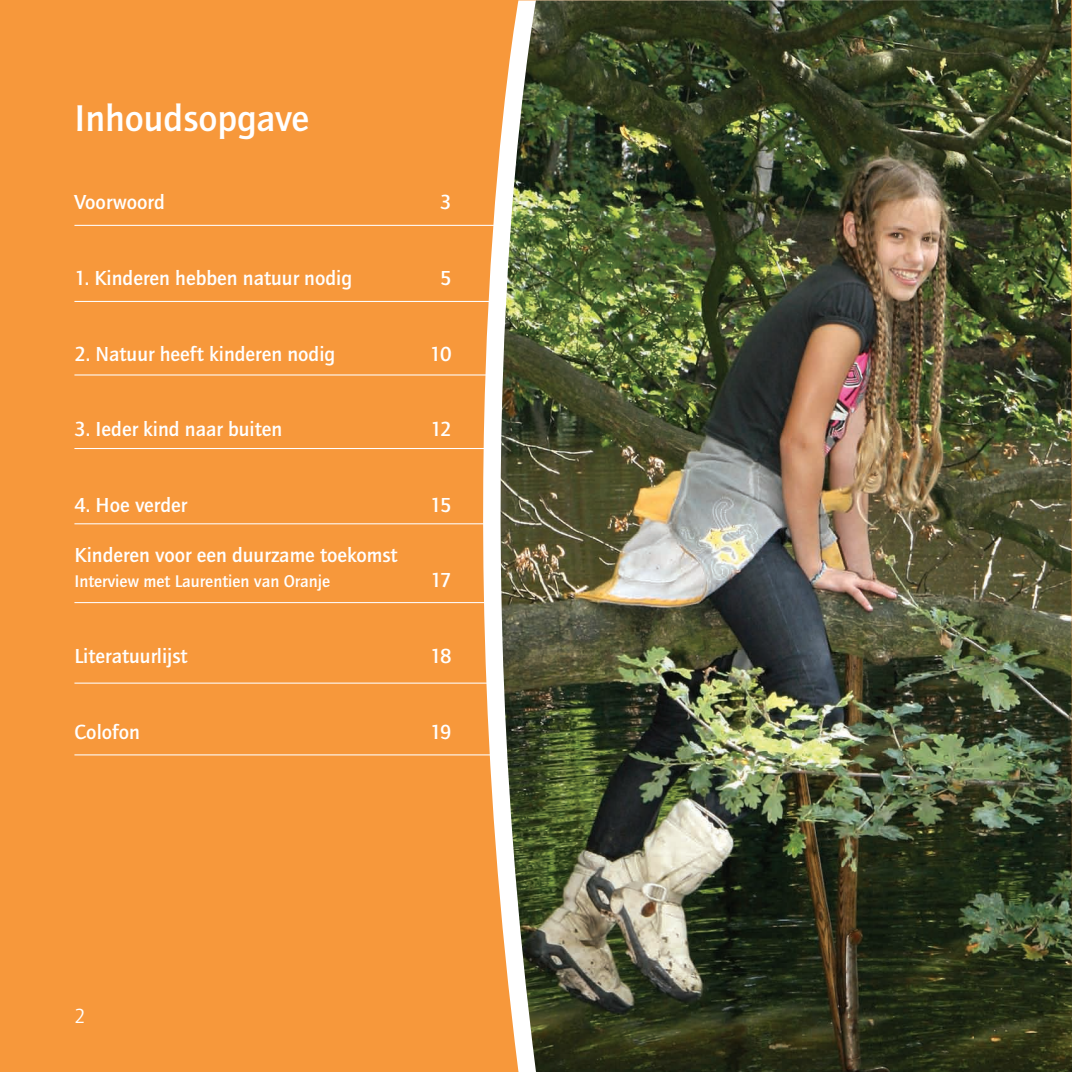
<style>
.page{position:relative;width:1072px;height:1072px;background:#fff}
.page>*{position:absolute;margin:0;border:0;box-sizing:border-box;transform-origin:0 0}
.t1{font:500 38.5px "Quay Sans";color:#fff}
.t2{font:500 21px "Quay Sans";color:#fff}
.t3{font:21px "Quay Sans";color:#fff}
.t4{font:500 17.5px "Quay Sans";color:#fff}
</style>
<div class="page">
<div style="left:0;top:0;width:1071px;height:1071px;background:#f7983b"></div>
<hr style="left:74px;top:225px;width:483px;height:1px;background:#fff">
<hr style="left:74px;top:301px;width:492px;height:1px;background:#fff">
<hr style="left:74px;top:374px;width:503px;height:1px;background:#fff">
<hr style="left:74px;top:448px;width:503px;height:1px;background:#fff">
<hr style="left:74px;top:523px;width:503px;height:1px;background:#fff">
<hr style="left:74px;top:602px;width:503px;height:1px;background:#fff">
<hr style="left:74px;top:682px;width:503px;height:1px;background:#fff">
<hr style="left:74px;top:754px;width:503px;height:1px;background:#fff">
<svg style="left:439px;top:147px;width:61px;height:751px"></svg>
<img style="left:500px;top:0;width:571px;height:1071px">
<h1 class="t1" style="left:74px;top:95px;width:236px">Inhoudsopgave</h1>
<p class="t2" style="left:74px;top:190px;width:92px">Voorwoord</p>
<p class="t2" style="left:440px;top:190px;width:13px">3</p>
<p class="t2" style="left:74px;top:265px;width:279px">1. Kinderen hebben natuur nodig</p>
<p class="t2" style="left:440px;top:265px;width:13px">5</p>
<p class="t2" style="left:74px;top:341px;width:262px">2. Natuur heeft kinderen nodig</p>
<p class="t2" style="left:430px;top:341px;width:23px">10</p>
<p class="t2" style="left:74px;top:416px;width:209px">3. Ieder kind naar buiten</p>
<p class="t2" style="left:430px;top:416px;width:23px">12</p>
<p class="t2" style="left:74px;top:492px;width:114px">4. Hoe verder</p>
<p class="t2" style="left:430px;top:492px;width:23px">15</p>
<p class="t2" style="left:74px;top:542px;width:325px">Kinderen voor een duurzame toekomst</p>
<p class="t4" style="left:74px;top:571px;width:257px">Interview met Laurentien van Oranje</p>
<p class="t2" style="left:430px;top:568px;width:23px">17</p>
<p class="t2" style="left:74px;top:643px;width:115px">Literatuurlijst</p>
<p class="t2" style="left:430px;top:643px;width:23px">18</p>
<p class="t2" style="left:74px;top:719px;width:67px">Colofon</p>
<p class="t2" style="left:430px;top:719px;width:23px">19</p>
<p class="t3" style="left:74px;top:1003px;width:13px">2</p>
</div>
